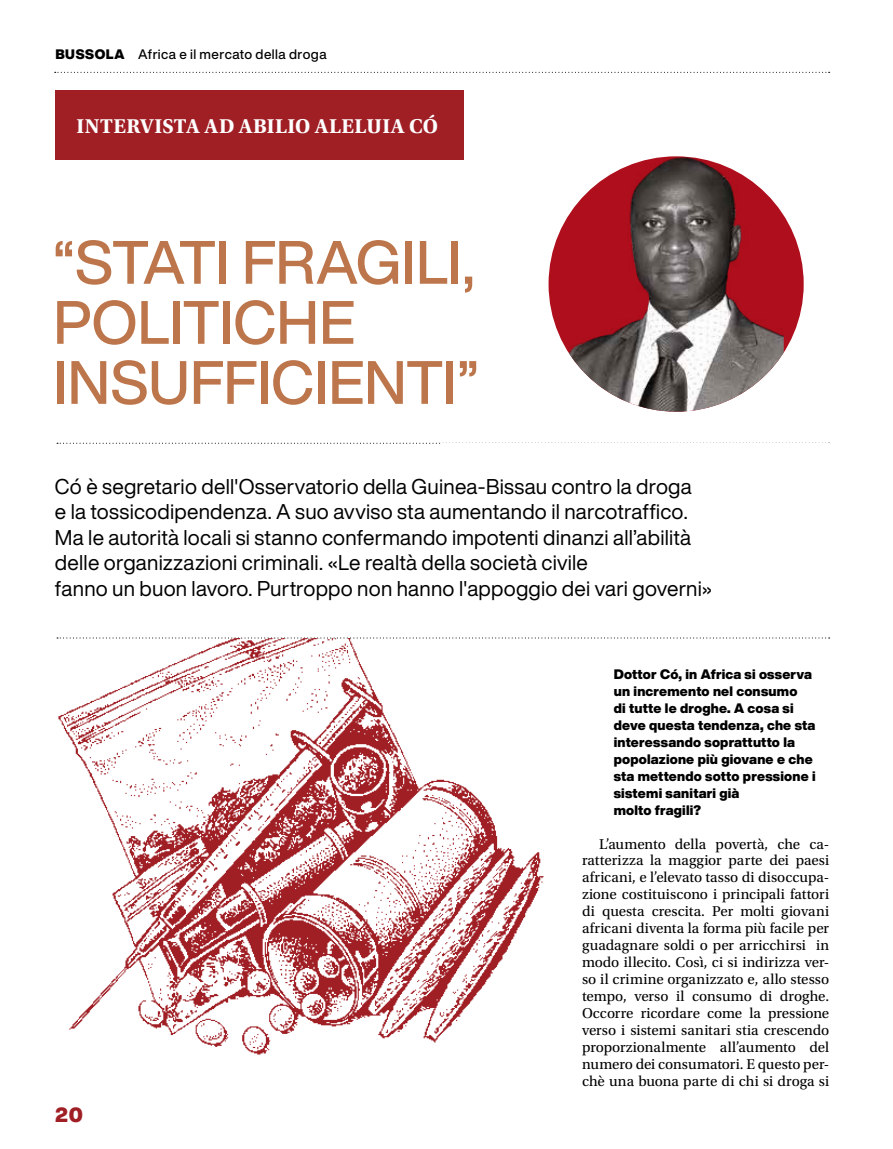
<style>
.page{position:relative;width:893px;height:1149px;background:#fff}
.page>*{position:absolute;margin:0;border:0;box-sizing:border-box;transform-origin:0 0}
.t1{font:500 60px/60px "Helvetica Now Display";color:#bd764b}
.t2{font:21px/25.5px "Helvetica Now Display";letter-spacing:.01em;color:#000}
.t3{font:700 21px "Utopia Std";letter-spacing:.02em;color:#fff}
.t4{font:900 20.25px "Helvetica Now Display";color:#9f1f25}
.t5{font:15px/17px "Utopia Std";color:#000;text-align:justify}
.t6{font:900 13.5px/17px "Helvetica Now Display";letter-spacing:.015em;color:#000}
.t7{font:500 13.5px "Helvetica Now Display";letter-spacing:.035em;color:#000}
.s1{font-weight:900}
</style>
<div class="page">
<svg style="left:55px;top:72px;width:775px;height:1px"></svg>
<div style="left:55px;top:90px;width:408px;height:70px;background:#9f1f25"></div>
<svg style="left:57px;top:442px;width:773px;height:1px"></svg>
<svg style="left:617px;top:637px;width:213px;height:1px"></svg>
<img style="left:56px;top:637px;width:559px;height:418px">
<div style="left:549px;top:156px;width:255px;height:255px;background:#af0e1c;border-radius:50%"></div>
<img style="left:568px;top:156px;width:216px;height:255px">
<p class="t7" style="left:55px;top:45px;width:273px"><span class="s1">BUSSOLA</span> Africa e il mercato della droga</p>
<h2 class="t3" style="left:77px;top:114px;width:363px">INTERVISTA AD ABILIO ALELUIA CÓ</h2>
<h1 class="t1" style="left:53px;top:232px;width:427px">“STATI FRAGILI,<br>POLITICHE<br>INSUFFICIENTI”</h1>
<p class="t2" style="left:55px;top:473px;width:659px">Có è segretario dell'Osservatorio della Guinea-Bissau contro la droga<br>e la tossicodipendenza. A suo avviso sta aumentando il narcotraffico.<br>Ma le autorità locali si stanno confermando impotenti dinanzi all’abilità delle organizzazioni criminali. «Le realtà della società civile<br>fanno un buon lavoro. Purtroppo non hanno l'appoggio dei vari governi»</p>
<p class="t6" style="left:614px;top:665px;width:204px">Dottor Có, in Africa si osserva un incremento nel consumo<br>di tutte le droghe. A cosa si deve questa tendenza, che sta interessando soprattutto la popolazione più giovane e che sta mettendo sotto pressione i sistemi sanitari già<br>molto fragili?</p>
<h3 class="t4" style="left:55px;top:1100px;width:29px">20</h3>
<p class="t5" style="left:582px;top:835px;width:249px;text-indent:17px">L’aumento della povertà, che ca&shy;ratterizza la maggior parte dei paesi africani, e l’elevato tasso di disoccupa&shy;zione costituiscono i principali fattori di questa crescita. Per molti giovani africani diventa la forma più facile per guadagnare soldi o per arricchirsi in modo illecito. Così, ci si indirizza ver&shy;so il crimine organizzato e, allo stesso tempo, verso il consumo di droghe.<br>Occorre ricordare come la pressione verso i sistemi sanitari stia crescendo proporzionalmente all’aumento del numero dei consumatori. E questo per&shy;chè una buona parte di chi si droga si</p>
</div>
